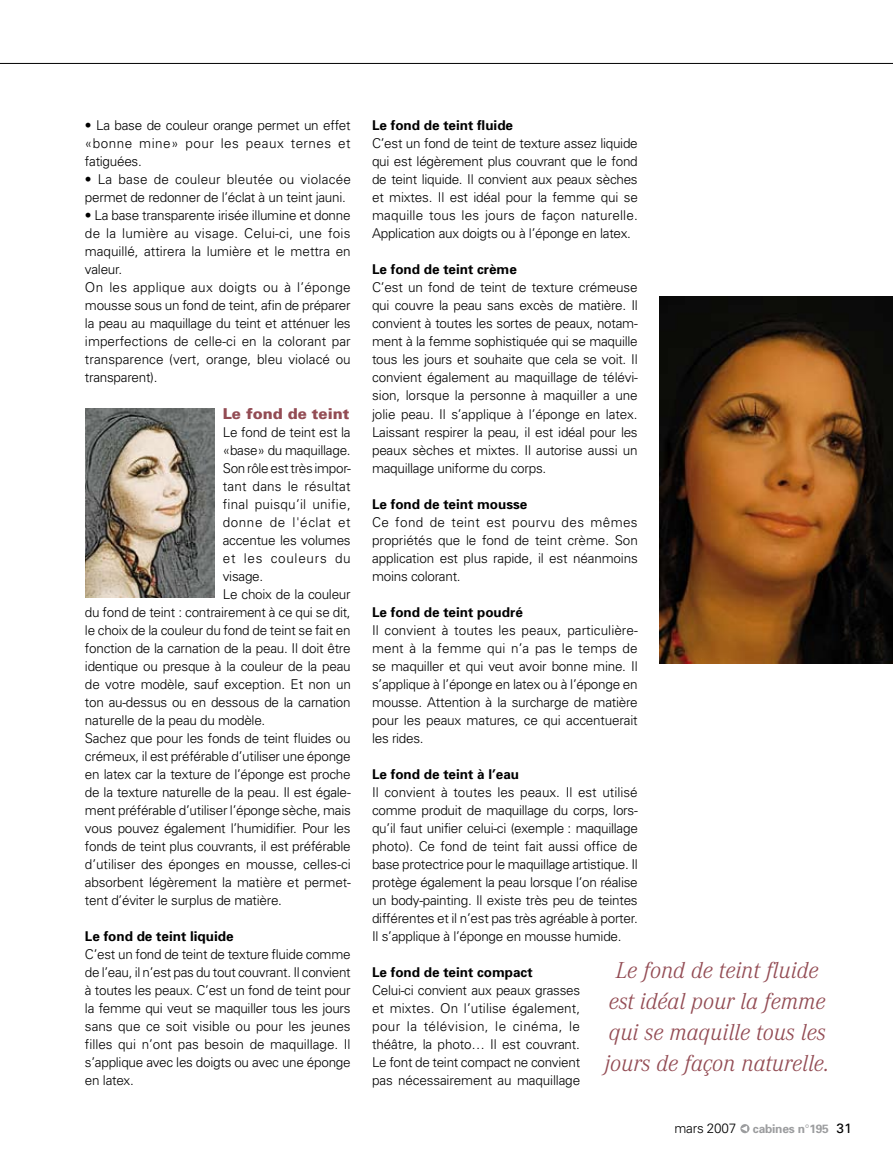
<style>
.page{position:relative;width:893px;height:1170px;background:#fff}
.page>*{position:absolute;margin:0;border:0;box-sizing:border-box;transform-origin:0 0}
.t1{font:italic 300 24px/30.9px "Corporate A";color:#934c54;text-align:center}
.t2{font:900 15px "Univers";color:#934c54}
.t3{font:300 13.5px/18px "Univers";letter-spacing:-.02em;color:#000;text-align:justify}
.t4{font:700 13.5px "Univers";color:#000}
.t5{font:300 13.5px "Univers";letter-spacing:.02em;color:#000}
.t6{font:300 13.5px "Univers";letter-spacing:.015em;color:#000}
.t7{font:300 13.5px "Univers";letter-spacing:.04em;color:#000}
.t8{font:300 13.5px "Univers";letter-spacing:.055em;color:#000}
.t9{font:13.5px "Univers";color:#000}
.t10{font:700 12px "Univers";letter-spacing:-.02em;color:#9c9d9f}
</style>
<div class="page">
<svg style="left:740px;top:1124px;width:9px;height:9px"></svg>
<hr style="left:0;top:63px;width:893px;height:1px;background:#000">
<img style="left:659px;top:296px;width:234px;height:367px">
<img style="left:85px;top:408px;width:129px;height:190px">
<p class="t3" style="left:85px;top:116px;width:267px">• La base de couleur orange permet un effet «bonne mine» pour les peaux ternes et fatiguées.</p>
<p class="t3" style="left:85px;top:170px;width:267px">• La base de couleur bleutée ou violacée permet de redonner de l’éclat à un teint jauni.</p>
<p class="t3" style="left:85px;top:206px;width:267px;text-align:left">• La base transparente irisée illumine et donne de la lumière au visage. Celui-ci, une fois maquillé, attirera la lumière et le mettra en valeur.<br>On les applique aux doigts ou à l’éponge mousse sous un fond de teint, afin de préparer la peau au maquillage du teint et atténuer les imperfections de celle-ci en la colorant par transparence (vert, orange, bleu violacé ou transparent).</p>
<p class="t2" style="left:223px;top:404px;width:128px">Le fond de teint</p>
<p class="t3" style="left:223px;top:422px;width:129px">Le fond de teint est la</p>
<p class="t3" style="left:223px;top:440px;width:129px">«base» du maquillage.</p>
<p class="t3" style="left:223px;top:458px;width:129px">Son rôle est très impor-</p>
<p class="t6" style="left:223px;top:477px;width:129px">tant dans le résultat</p>
<p class="t5" style="left:223px;top:495px;width:129px">final puisqu’il unifie,</p>
<p class="t7" style="left:223px;top:513px;width:129px">donne de l'éclat et</p>
<p class="t3" style="left:223px;top:530px;width:129px">accentue les volumes</p>
<p class="t8" style="left:223px;top:549px;width:129px">et les couleurs du</p>
<p class="t3" style="left:223px;top:566px;width:42px">visage.</p>
<p class="t3" style="left:223px;top:584px;width:129px">Le choix de la couleur</p>
<p class="t3" style="left:85px;top:602px;width:267px">du fond de teint : contrairement à ce qui se dit,</p>
<p class="t3" style="left:85px;top:620px;width:267px">le choix de la couleur du fond de teint se fait en</p>
<p class="t3" style="left:85px;top:638px;width:267px">fonction de la carnation de la peau. Il doit être</p>
<p class="t3" style="left:85px;top:656px;width:267px">identique ou presque à la couleur de la peau</p>
<p class="t3" style="left:85px;top:674px;width:267px">de votre modèle, sauf exception. Et non un</p>
<p class="t3" style="left:85px;top:692px;width:267px">ton au-dessus ou en dessous de la carnation</p>
<p class="t3" style="left:85px;top:710px;width:182px">naturelle de la peau du modèle.</p>
<p class="t3" style="left:85px;top:728px;width:267px">Sachez que pour les fonds de teint fluides ou</p>
<p class="t3" style="left:85px;top:746px;width:267px">crémeux, il est préférable d’utiliser une éponge</p>
<p class="t3" style="left:85px;top:764px;width:267px">en latex car la texture de l’éponge est proche</p>
<p class="t3" style="left:85px;top:782px;width:267px">de la texture naturelle de la peau. Il est égale-</p>
<p class="t3" style="left:85px;top:800px;width:267px">ment préférable d’utiliser l’éponge sèche, mais</p>
<p class="t3" style="left:85px;top:818px;width:267px">vous pouvez également l’humidifier. Pour les</p>
<p class="t3" style="left:85px;top:836px;width:267px">fonds de teint plus couvrants, il est préférable</p>
<p class="t3" style="left:85px;top:854px;width:267px">d’utiliser des éponges en mousse, celles-ci</p>
<p class="t3" style="left:85px;top:872px;width:267px">absorbent légèrement la matière et permet-</p>
<p class="t3" style="left:85px;top:890px;width:199px">tent d’éviter le surplus de matière.</p>
<p class="t4" style="left:85px;top:927px;width:150px">Le fond de teint liquide</p>
<p class="t3" style="left:85px;top:944px;width:267px">C’est un fond de teint de texture fluide comme de l’eau, il n’est pas du tout couvrant. Il convient à toutes les peaux. C’est un fond de teint pour la femme qui veut se maquiller tous les jours sans que ce soit visible ou pour les jeunes filles qui n’ont pas besoin de maquillage. Il s’applique avec les doigts ou avec une éponge en latex.</p>
<p class="t4" style="left:372px;top:117px;width:143px">Le fond de teint fluide</p>
<p class="t3" style="left:372px;top:134px;width:267px">C’est un fond de teint de texture assez liquide qui est légèrement plus couvrant que le fond de teint liquide. Il convient aux peaux sèches et mixtes. Il est idéal pour la femme qui se maquille tous les jours de façon naturelle.<br>Application aux doigts ou à l’éponge en latex.</p>
<p class="t4" style="left:372px;top:261px;width:146px">Le fond de teint crème</p>
<p class="t3" style="left:372px;top:278px;width:267px">C’est un fond de teint de texture crémeuse qui couvre la peau sans excès de matière. Il convient à toutes les sortes de peaux, notam&shy;ment à la femme sophistiquée qui se maquille tous les jours et souhaite que cela se voit. Il convient également au maquillage de télévi&shy;sion, lorsque la personne à maquiller a une jolie peau. Il s’applique à l’éponge en latex.<br>Laissant respirer la peau, il est idéal pour les peaux sèches et mixtes. Il autorise aussi un maquillage uniforme du corps.</p>
<p class="t4" style="left:372px;top:495px;width:157px">Le fond de teint mousse</p>
<p class="t3" style="left:372px;top:512px;width:267px">Ce fond de teint est pourvu des mêmes propriétés que le fond de teint crème. Son application est plus rapide, il est néanmoins moins colorant.</p>
<p class="t4" style="left:372px;top:603px;width:152px">Le fond de teint poudré</p>
<p class="t3" style="left:372px;top:620px;width:267px">Il convient à toutes les peaux, particulière&shy;ment à la femme qui n’a pas le temps de se maquiller et qui veut avoir bonne mine. Il s’applique à l’éponge en latex ou à l’éponge en mousse. Attention à la surcharge de matière pour les peaux matures, ce qui accentuerait les rides.</p>
<p class="t4" style="left:372px;top:765px;width:149px">Le fond de teint à l’eau</p>
<p class="t3" style="left:372px;top:782px;width:267px">Il convient à toutes les peaux. Il est utilisé comme produit de maquillage du corps, lors&shy;qu’il faut unifier celui-ci (exemple : maquillage photo). Ce fond de teint fait aussi office de base protectrice pour le maquillage artistique. Il protège également la peau lorsque l’on réalise un body-painting. Il existe très peu de teintes différentes et il n’est pas très agréable à porter.<br>Il s’applique à l’éponge en mousse humide.</p>
<p class="t4" style="left:372px;top:963px;width:162px">Le fond de teint compact</p>
<p class="t3" style="left:372px;top:980px;width:210px">Celui-ci convient aux peaux grasses et mixtes. On l’utilise également, pour la télévision, le cinéma, le théâtre, la photo… Il est couvrant.<br>Le font de teint compact ne convient pas nécessairement au maquillage</p>
<h1 class="t1" style="left:604px;top:954px;width:227px">Le fond de teint fluide est idéal pour la femme qui se maquille tous les jours de façon naturelle.</h1>
<p class="t3" style="left:675px;top:1118px;width:63px">mars 2007</p>
<p class="t10" style="left:753px;top:1120px;width:77px">cabines n 195</p>
<p class="t9" style="left:837px;top:1119px;width:17px">31</p>
</div>
